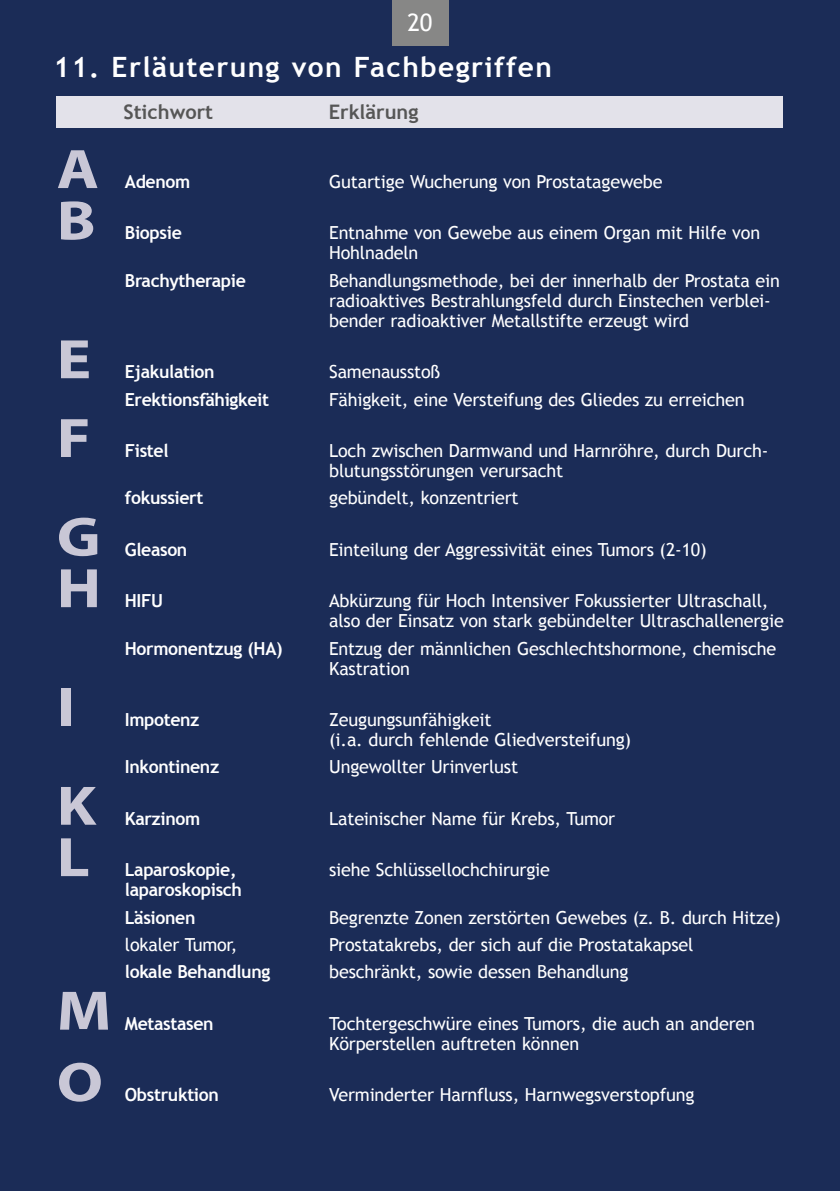
<style>
.page{position:relative;width:840px;height:1191px;background:#fff}
.page>*{position:absolute;margin:0;border:0;box-sizing:border-box;transform-origin:0 0}
.t1{font:700 56px "Myriad Pro";color:#c9c7d6;scale:1.15 1}
.t2{font:700 28px "Trebuchet MS";letter-spacing:.05em;color:#fff}
.t3{font:24px "Trebuchet MS";color:#fff}
.t4{font:700 20px "Trebuchet MS";color:#565656}
.t5{font:18px/20px "Trebuchet MS";letter-spacing:-.01em;color:#fff}
.t6{font:700 18px/27.4px "Trebuchet MS";letter-spacing:-.02em;color:#fff}
</style>
<div class="page">
<div style="left:0;top:0;width:839px;height:1191px;background:#1b2c57"></div>
<div style="left:56px;top:96px;width:726px;height:32px;background:#e3e2ea"></div>
<div style="left:391px;top:0;width:57px;height:45px;background:#878786"></div>
<h3 class="t3" style="left:407px;top:8px;width:27px">20</h3>
<h2 class="t2" style="left:54px;top:50px;width:499px">11. Erläuterung von Fachbegriffen</h2>
<h1 class="t1" style="left:57px;top:133px;width:38px">А</h1>
<h1 class="t1" style="left:57px;top:184px;width:35px">B</h1>
<h1 class="t1" style="left:57px;top:323px;width:31px">E</h1>
<h1 class="t1" style="left:57px;top:401px;width:31px">F</h1>
<h1 class="t1" style="left:57px;top:500px;width:40px">G</h1>
<h1 class="t1" style="left:57px;top:552px;width:40px">H</h1>
<h1 class="t1" style="left:57px;top:670px;width:17px">I</h1>
<h1 class="t1" style="left:57px;top:769px;width:36px">K</h1>
<h1 class="t1" style="left:57px;top:820px;width:30px">L</h1>
<h1 class="t1" style="left:57px;top:974px;width:49px">M</h1>
<h1 class="t1" style="left:57px;top:1045px;width:42px">O</h1>
<p class="t4" style="left:123px;top:100px;width:91px">Stichwort</p>
<p class="t4" style="left:328px;top:100px;width:91px">Erklärung</p>
<p class="t6" style="left:125px;top:168px;width:67px">Adenom</p>
<p class="t5" style="left:329px;top:172px;width:335px">Gutartige Wucherung von Prostatagewebe</p>
<p class="t6" style="left:125px;top:219px;width:58px">Biopsie</p>
<p class="t5" style="left:329px;top:223px;width:432px">Entnahme von Gewebe aus einem Organ mit Hilfe von<br>Hohlnadeln</p>
<p class="t6" style="left:125px;top:267px;width:122px">Brachytherapie</p>
<p class="t5" style="left:329px;top:271px;width:452px">Behandlungsmethode, bei der innerhalb der Prostata ein radioaktives Bestrahlungsfeld durch Einstechen verblei&shy;bender radioaktiver Metallstifte erzeugt wird</p>
<p class="t6" style="left:125px;top:358px;width:91px">Ejakulation</p>
<p class="t5" style="left:329px;top:362px;width:113px">Samenausstoß</p>
<p class="t6" style="left:125px;top:385px;width:146px">Erektionsfähigkeit</p>
<p class="t5" style="left:329px;top:389px;width:416px">Fähigkeit, eine Versteifung des Gliedes zu erreichen</p>
<p class="t6" style="left:125px;top:437px;width:45px">Fistel</p>
<p class="t5" style="left:329px;top:441px;width:440px">Loch zwischen Darmwand und Harnröhre, durch Durch&shy;blutungsstörungen verursacht</p>
<p class="t6" style="left:125px;top:484px;width:80px">fokussiert</p>
<p class="t5" style="left:329px;top:488px;width:191px">gebündelt, konzentriert</p>
<p class="t6" style="left:125px;top:535px;width:64px">Gleason</p>
<p class="t5" style="left:329px;top:539px;width:379px">Einteilung der Aggressivität eines Tumors (2-10)</p>
<p class="t6" style="left:125px;top:587px;width:40px">HIFU</p>
<p class="t5" style="left:329px;top:591px;width:456px">Abkürzung für Hoch Intensiver Fokussierter Ultraschall, also der Einsatz von stark gebündelter Ultraschallenergie</p>
<p class="t6" style="left:125px;top:634px;width:159px">Hormonentzug (HA)</p>
<p class="t5" style="left:329px;top:638px;width:448px">Entzug der männlichen Geschlechtshormone, chemische<br>Kastration</p>
<p class="t6" style="left:125px;top:706px;width:76px">Impotenz</p>
<p class="t5" style="left:329px;top:710px;width:303px">Zeugungsunfähigkeit<br>(i.a. durch fehlende Gliedversteifung)</p>
<p class="t6" style="left:125px;top:753px;width:96px">Inkontinenz</p>
<p class="t5" style="left:329px;top:757px;width:190px">Ungewollter Urinverlust</p>
<p class="t6" style="left:125px;top:804px;width:77px">Karzinom</p>
<p class="t5" style="left:329px;top:808px;width:287px">Lateinischer Name für Krebs, Tumor</p>
<p class="t6" style="left:125px;top:856px;width:113px">Laparoskopie,</p>
<p class="t5" style="left:329px;top:860px;width:222px">siehe Schlüssellochchirurgie</p>
<p class="t6" style="left:125px;top:876px;width:119px">laparoskopisch<br>Läsionen</p>
<p class="t5" style="left:329px;top:907px;width:453px">Begrenzte Zonen zerstörten Gewebes (z. B. durch Hitze)</p>
<p class="t5" style="left:125px;top:934px;width:114px">lokaler Tumor,</p>
<p class="t5" style="left:329px;top:934px;width:365px">Prostatakrebs, der sich auf die Prostatakapsel</p>
<p class="t6" style="left:125px;top:958px;width:147px">lokale Behandlung</p>
<p class="t5" style="left:329px;top:962px;width:301px">beschränkt, sowie dessen Behandlung</p>
<p class="t6" style="left:125px;top:1009px;width:90px">Metastasen</p>
<p class="t5" style="left:329px;top:1013px;width:427px">Tochtergeschwüre eines Tumors, die auch an anderen<br>Körperstellen auftreten können</p>
<p class="t6" style="left:125px;top:1081px;width:95px">Obstruktion</p>
<p class="t5" style="left:329px;top:1085px;width:366px">Verminderter Harnfluss, Harnwegsverstopfung</p>
</div>
